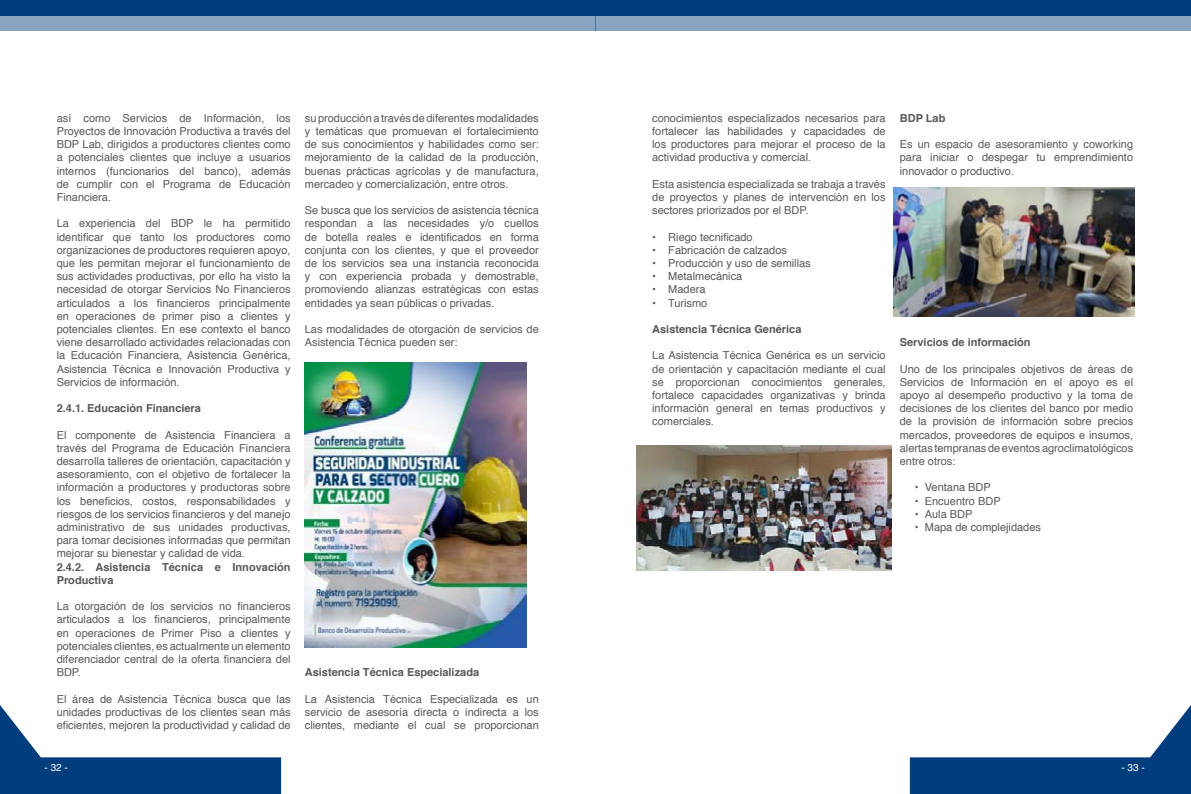
<style>
.page{position:relative;width:1191px;height:794px;background:#fff}
.page>*{position:absolute;margin:0;border:0;box-sizing:border-box;transform-origin:0 0}
.t1{font:11px/13.2px "Helvetica";color:#58595b;text-align:justify}
.t2{font:700 11px/13.2px "Helvetica";color:#58595b}
.t3{font:10px "Helvetica";color:#fff}
</style>
<div class="page">
<svg style="left:0;top:705px;width:281px;height:89px"></svg>
<div style="left:0;top:0;width:595px;height:15px;background:#003d7c"></div>
<div style="left:0;top:15px;width:595px;height:16px;background:#88a4c1"></div>
<svg style="left:910px;top:705px;width:281px;height:89px"></svg>
<div style="left:595px;top:0;width:596px;height:15px;background:#003d7c"></div>
<div style="left:595px;top:15px;width:596px;height:16px;background:#88a4c1"></div>
<img style="left:305px;top:362px;width:221px;height:286px">
<img style="left:636px;top:445px;width:255px;height:126px">
<img style="left:893px;top:187px;width:241px;height:129px">
<p class="t1" style="left:57px;top:112px;width:235px">así como Servicios de Información, los Proyectos de Innovación Productiva a través del BDP Lab, dirigidos a productores clientes como a potenciales clientes que incluye a usuarios internos (funcionarios del banco), además de cumplir con el Programa de Educación Financiera.</p>
<p class="t1" style="left:57px;top:217px;width:235px">La experiencia del BDP le ha permitido identificar que tanto los productores como organizaciones de productores requieren apoyo, que les permitan mejorar el funcionamiento de sus actividades productivas, por ello ha visto la necesidad de otorgar Servicios No Financieros articulados a los financieros principalmente en operaciones de primer piso a clientes y potenciales clientes. En ese contexto el banco viene desarrollado actividades relacionadas con la Educación Financiera, Asistencia Genérica, Asistencia Técnica e Innovación Productiva y Servicios de información.</p>
<p class="t2" style="left:57px;top:402px;width:146px">2.4.1. Educación Financiera</p>
<p class="t1" style="left:57px;top:428px;width:235px">El componente de Asistencia Financiera a través del Programa de Educación Financiera desarrolla talleres de orientación, capacitación y asesoramiento, con el objetivo de fortalecer la información a productores y productoras sobre los beneficios, costos, responsabilidades y riesgos de los servicios financieros y del manejo administrativo de sus unidades productivas, para tomar decisiones informadas que permitan mejorar su bienestar y calidad de vida.</p>
<p class="t2" style="left:57px;top:560px;width:235px">2.4.2. Asistencia Técnica e Innovación<br>Productiva</p>
<p class="t1" style="left:57px;top:600px;width:235px">La otorgación de los servicios no financieros articulados a los financieros, principalmente en operaciones de Primer Piso a clientes y potenciales clientes, es actualmente un elemento diferenciador central de la oferta financiera del BDP.</p>
<p class="t1" style="left:57px;top:692px;width:235px">El área de Asistencia Técnica busca que las unidades productivas de los clientes sean más eficientes, mejoren la productividad y calidad de</p>
<p class="t1" style="left:305px;top:112px;width:235px">su producción a través de diferentes modalidades y temáticas que promuevan el fortalecimiento de sus conocimientos y habilidades como ser: mejoramiento de la calidad de la producción, buenas prácticas agrícolas y de manufactura, mercadeo y comercialización, entre otros.</p>
<p class="t1" style="left:305px;top:204px;width:235px">Se busca que los servicios de asistencia técnica respondan a las necesidades y/o cuellos de botella reales e identificados en forma conjunta con los clientes, y que el proveedor de los servicios sea una instancia reconocida y con experiencia probada y demostrable, promoviendo alianzas estratégicas con estas entidades ya sean públicas o privadas.</p>
<p class="t1" style="left:305px;top:323px;width:235px">Las modalidades de otorgación de servicios de<br>Asistencia Técnica pueden ser:</p>
<p class="t2" style="left:305px;top:666px;width:176px">Asistencia Técnica Especializada</p>
<p class="t1" style="left:305px;top:692px;width:235px">La Asistencia Técnica Especializada es un servicio de asesoría directa o indirecta a los clientes, mediante el cual se proporcionan</p>
<p class="t1" style="left:652px;top:112px;width:235px">conocimientos especializados necesarios para fortalecer las habilidades y capacidades de los productores para mejorar el proceso de la actividad productiva y comercial.</p>
<p class="t1" style="left:652px;top:178px;width:235px">Esta asistencia especializada se trabaja a través de proyectos y planes de intervención en los sectores priorizados por el BDP.</p>
<p class="t1" style="left:652px;top:230px;width:102px">• Riego tecnificado</p>
<p class="t1" style="left:652px;top:244px;width:136px">• Fabricación de calzados</p>
<p class="t1" style="left:652px;top:257px;width:160px">• Producción y uso de semillas</p>
<p class="t1" style="left:652px;top:270px;width:92px">• Metalmecánica</p>
<p class="t1" style="left:652px;top:283px;width:55px">• Madera</p>
<p class="t1" style="left:652px;top:296px;width:57px">• Turismo</p>
<p class="t2" style="left:652px;top:323px;width:151px">Asistencia Técnica Genérica</p>
<p class="t1" style="left:652px;top:349px;width:235px">La Asistencia Técnica Genérica es un servicio de orientación y capacitación mediante el cual se proporcionan conocimientos generales, fortalece capacidades organizativas y brinda información general en temas productivos y comerciales.</p>
<p class="t2" style="left:899px;top:111px;width:47px">BDP Lab</p>
<p class="t1" style="left:899px;top:138px;width:235px">Es un espacio de asesoramiento y coworking para iniciar o despegar tu emprendimiento innovador o productivo.</p>
<p class="t2" style="left:899px;top:336px;width:132px">Servicios de información</p>
<p class="t1" style="left:899px;top:362px;width:235px">Uno de los principales objetivos de áreas de Servicios de Información en el apoyo es el apoyo al desempeño productivo y la toma de decisiones de los clientes del banco por medio de la provisión de información sobre precios mercados, proveedores de equipos e insumos, alertas tempranas de eventos agroclimatológicos entre otros:</p>
<p class="t1" style="left:915px;top:481px;width:78px">• Ventana BDP</p>
<p class="t1" style="left:915px;top:494px;width:87px">• Encuentro BDP</p>
<p class="t1" style="left:915px;top:508px;width:59px">• Aula BDP</p>
<p class="t1" style="left:915px;top:521px;width:128px">• Mapa de complejidades</p>
<p class="t3" style="left:45px;top:760px;width:25px">- 32 -</p>
<p class="t3" style="left:1121px;top:760px;width:25px">- 33 -</p>
</div>
